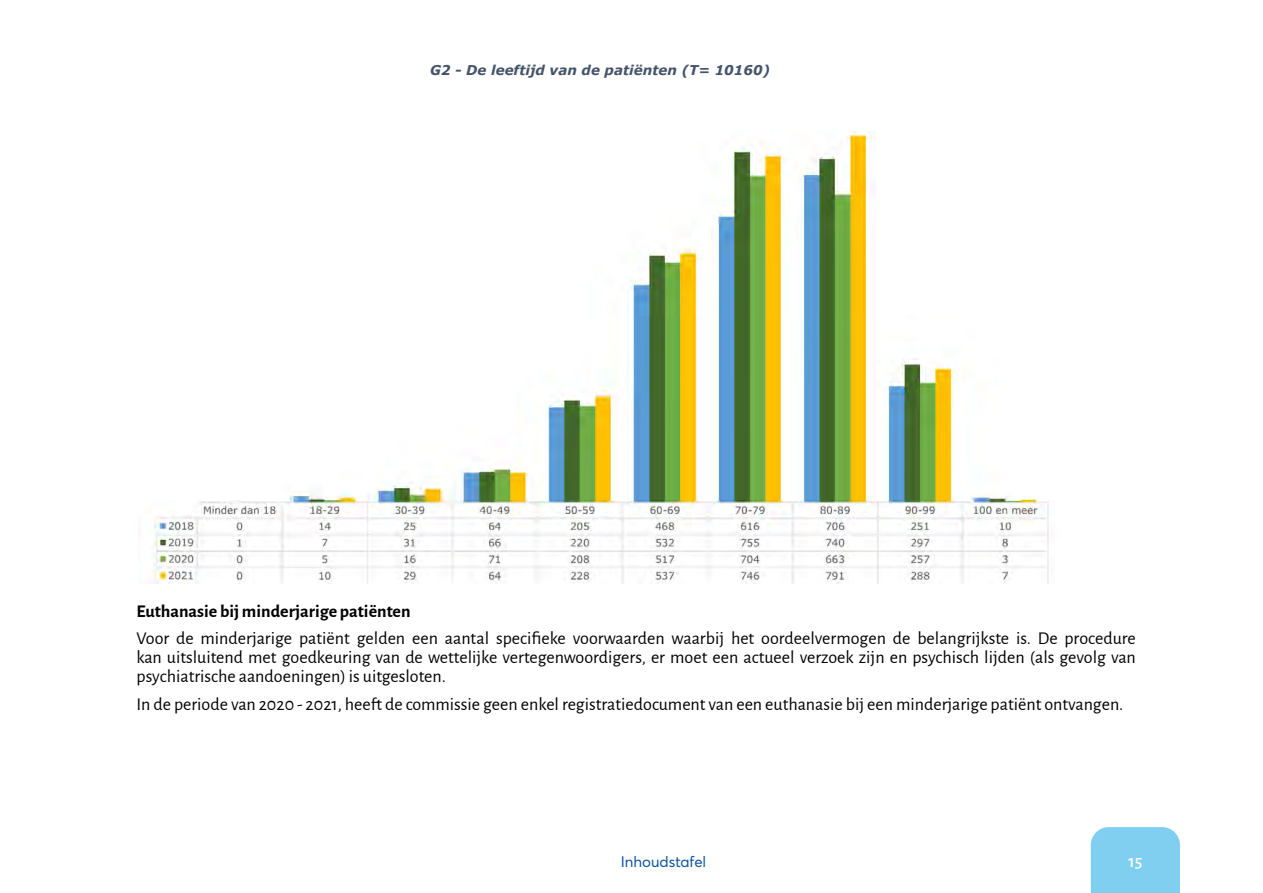
<style>
.page{position:relative;width:1263px;height:893px;background:#fff}
.page>*{position:absolute;margin:0;border:0;box-sizing:border-box;transform-origin:0 0}
.texte_a{font:18px/19px "Alegreya Sans";color:#000;text-align:justify}
.texte_a-2{font:700 18px "Alegreya Sans";color:#000}
.t1{font:500 18px "Alegreya Sans";color:#fff}
.t2{font:15px "Averta";color:#0d52a0}
.t3{font:italic 700 13.5px "Verdana";color:#44546a}
</style>
<div class="page">
<div style="left:1091px;top:827px;width:89px;height:66px;background:#80cff1"></div>
<img style="left:139px;top:131px;width:910px;height:453px">
<p class="t3" style="left:430px;top:60px;width:341px">G2 - De leeftijd van de patiënten (T= 10160)</p>
<p class="texte_a-2" style="left:136px;top:597px;width:276px">Euthanasie bij minderjarige patiënten</p>
<p class="texte_a" style="left:136px;top:628px;width:1001px">Voor de minderjarige patiënt gelden een aantal specifieke voorwaarden waarbij het oordeelvermogen de belangrijkste is. De procedure kan uitsluitend met goedkeuring van de wettelijke vertegenwoordigers, er moet een actueel verzoek zijn en psychisch lijden (als gevolg van psychiatrische aandoeningen) is uitgesloten.</p>
<p class="texte_a" style="left:136px;top:693px;width:988px">In de periode van 2020 - 2021, heeft de commissie geen enkel registratiedocument van een euthanasie bij een minderjarige patiënt ontvangen.</p>
<p class="t2" style="left:621px;top:852px;width:87px">Inhoudstafel</p>
<p class="t1" style="left:1128px;top:849px;width:15px">15</p>
</div>
